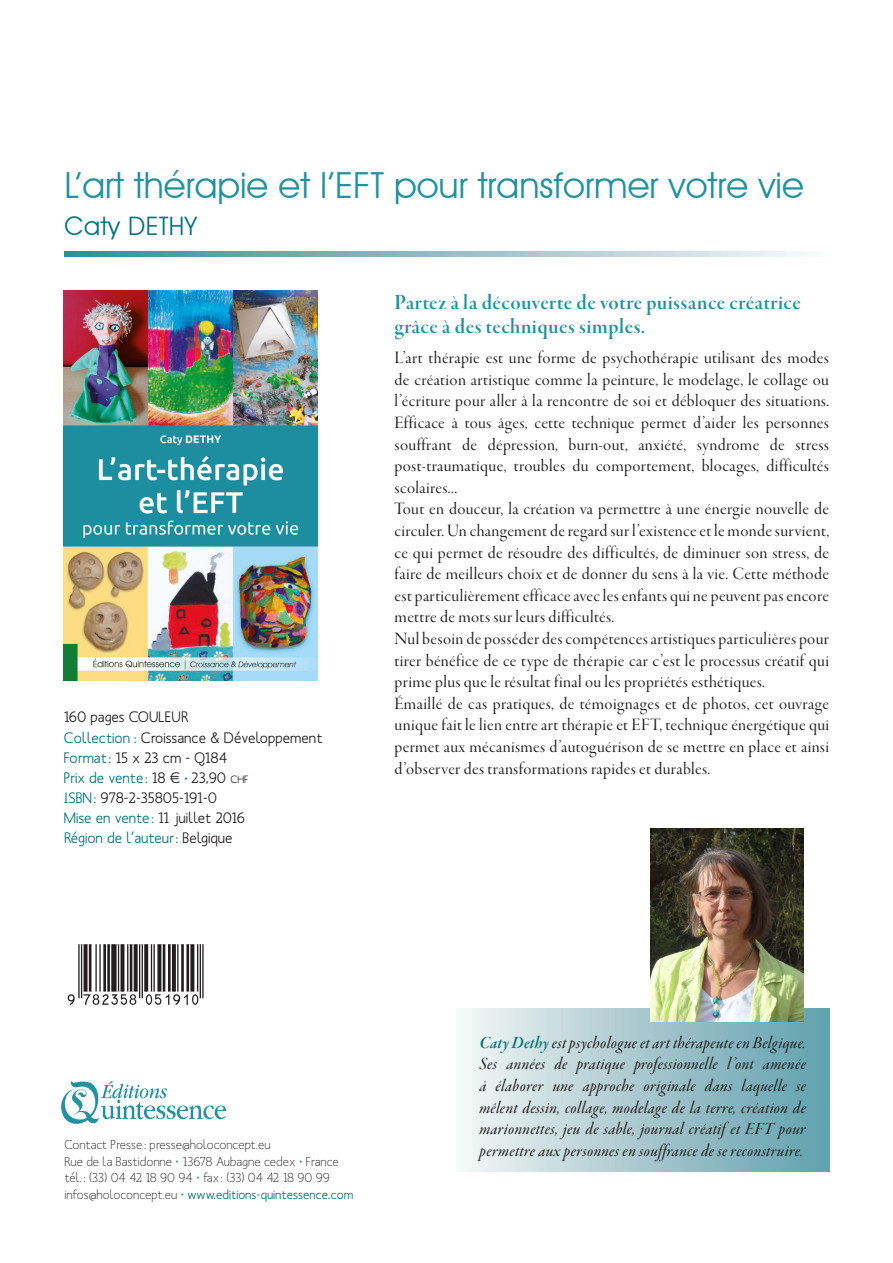
<style>
.page{position:relative;width:893px;height:1263px;background:#fff}
.page>*{position:absolute;margin:0;border:0;box-sizing:border-box;transform-origin:0 0}
.Titre{font:36px "Avant Garde IT Cby BT";color:#2291a0}
.Auteur{font:25.5px "Avant Garde IT Cby BT";letter-spacing:.02em;color:#00747f}
.Description{font:22.5px/24px "Garamond Premr Pro Smbd Disp";letter-spacing:.025em;color:#2291a0}
.t1{font:18px/21.6px "Garamond Premr Pro Disp";letter-spacing:.02em;color:#231f20;text-align:justify}
.bio{font:18px/21.6px "Garamond Premr Pro Med It Disp";letter-spacing:.02em;color:#231f20;text-align:justify}
.t2{font:500 15px "Mank Sans";color:#231f20}
.t3{font:500 15px "Mank Sans";color:#00747f}
.t4{font:12.75px/16.5px "Mank Sans";letter-spacing:.005em;color:#231f20}
.s1{color:#00747f}
.s2{color:#231f20}
.s3{font-weight:400;font-size:12.75px}
.s4{font-size:10.5px;color:#231f20}
.s5{color:#2291a0}
.s6{font-weight:500;color:#00747f}
.s7{font-family:"Garamond Premr Pro Smbd It Disp";color:#00747f}
</style>
<div class="page">
<svg style="left:61px;top:1081px;width:165px;height:43px"></svg>
<svg style="left:64px;top:252px;width:739px;height:4px;background:#91bec7"></svg>
<img style="left:64px;top:290px;width:254px;height:390px">
<div style="left:456px;top:1008px;width:373px;height:163px;background:linear-gradient(to right,#f4f6f4,#5f9eac)"></div>
<img style="left:650px;top:829px;width:154px;height:192px">
<p class="Titre" style="left:64px;top:163px;width:741px">L’art thérapie et l’EFT pour transformer votre vie</p>
<p class="Auteur" style="left:64px;top:210px;width:134px">Caty DETHY</p>
<p class="t2" style="left:64px;top:708px;width:126px">160 pages COULEUR</p>
<p class="t2" style="left:64px;top:728px;width:260px"><span class="s1">Collection :</span> Croissance &amp; Développement</p>
<p class="t2" style="left:64px;top:748px;width:165px"><span class="s1">Format :</span> 15 x 23 cm - Q184</p>
<p class="t3" style="left:64px;top:768px;width:186px">Prix de vente : <span class="s2">18 €</span> <span class="s3">•</span> <span class="s2">23,90</span> <span class="s4">chf</span></p>
<p class="t2" style="left:64px;top:788px;width:155px"><span class="s1">ISBN:</span> 978-2-35805-191-0</p>
<p class="t2" style="left:64px;top:808px;width:183px"><span class="s1">Mise en vente :</span> 11 juillet 2016</p>
<p class="t3" style="left:64px;top:828px;width:170px">Région de l’auteur: <span class="s2">Belgique</span></p>
<p class="Description" style="left:395px;top:291px;width:408px">Partez à la découverte de votre puissance créatrice grâce à des techniques simples.</p>
<p class="t1" style="left:395px;top:347px;width:436px">L’art thérapie est une forme de psychothérapie utilisant des modes de création artistique comme la peinture, le modelage, le collage ou l’écriture pour aller à la rencontre de soi et débloquer des situations.<br>Efficace à tous âges, cette technique permet d’aider les personnes souffrant de dépression, burn-out, anxiété, syndrome de stress post-traumatique, troubles du comportement, blocages, difficultés scolaires…</p>
<p class="t1" style="left:395px;top:499px;width:436px">Tout en douceur, la création va permettre à une énergie nouvelle de circuler. Un changement de regard sur l’existence et le monde survient, ce qui permet de résoudre des difficultés, de diminuer son stress, de faire de meilleurs choix et de donner du sens à la vie. Cette méthode est particulièrement efficace avec les enfants qui ne peuvent pas encore mettre de mots sur leurs difficultés.</p>
<p class="t1" style="left:395px;top:628px;width:436px">Nul besoin de posséder des compétences artistiques particulières pour tirer bénéfice de ce type de thérapie car c’est le processus créatif qui prime plus que le résultat final ou les propriétés esthétiques.</p>
<p class="t1" style="left:395px;top:693px;width:436px">Émaillé de cas pratiques, de témoignages et de photos, cet ouvrage unique fait le lien entre art thérapie et EFT, technique énergétique qui permet aux mécanismes d’autoguérison de se mettre en place et ainsi d’observer des transformations rapides et durables.</p>
<p class="t4" style="left:64px;top:1136px;width:208px">Contact Presse : presse@holoconcept.eu</p>
<p class="t4" style="left:64px;top:1153px;width:290px">Rue de la Bastidonne <span class="s5">•</span> 13678 Aubagne cedex <span class="s5">•</span> France tél. : (33) 04 42 18 90 94 <span class="s5">•</span> fax : (33) 04 42 18 90 99 infos@holoconcept.eu <span class="s5">•</span> <span class="s6">www.editions-quintessence.com</span></p>
<p class="bio" style="left:479px;top:1033px;width:328px"><span class="s7">Caty Dethy</span> est psychologue et art thérapeute en Belgique.<br>Ses années de pratique professionnelle l’ont amenée à élaborer une approche originale dans laquelle se mêlent dessin, collage, modelage de la terre, création de marionnettes, jeu de sable, journal créatif et EFT pour permettre aux personnes en souffrance de se reconstruire.</p>
</div>
